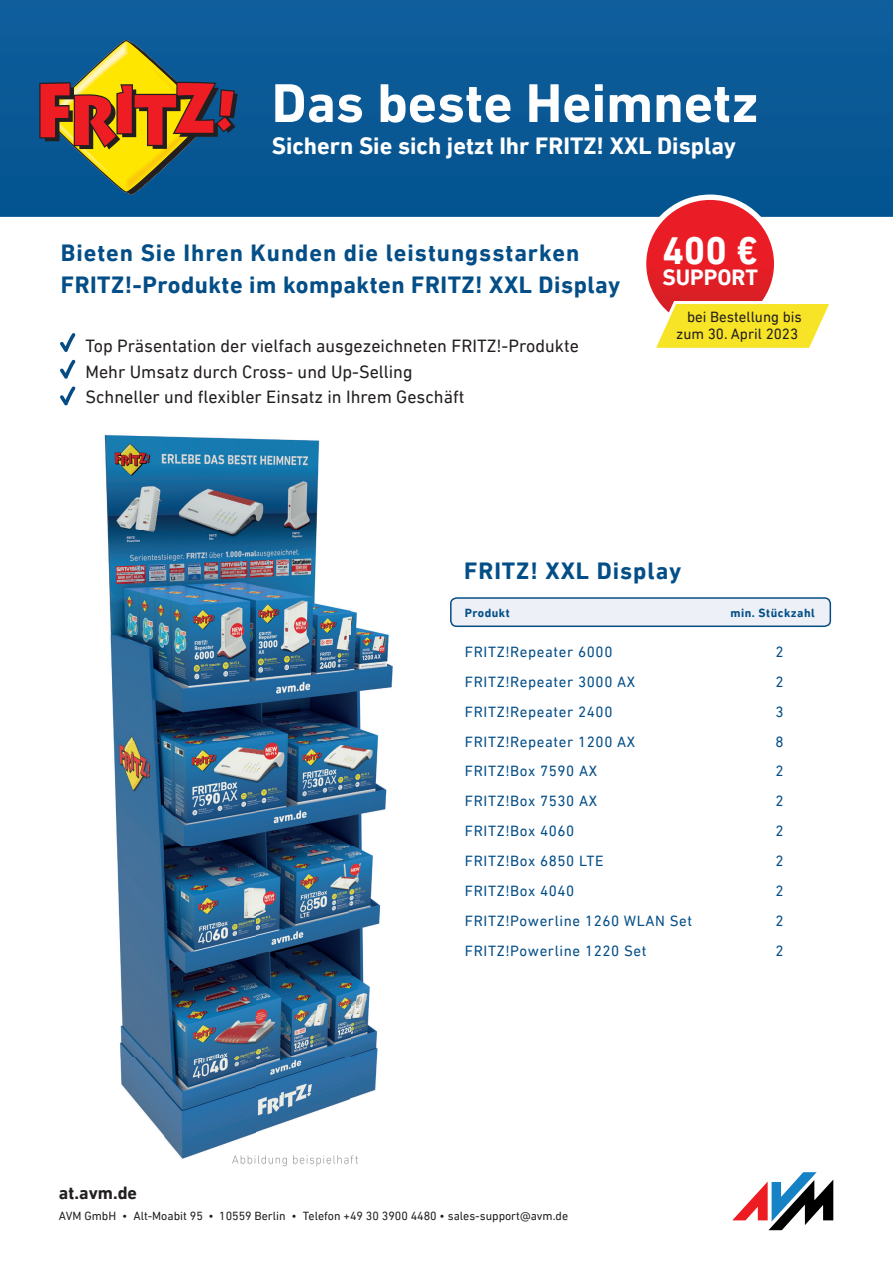
<style>
.page{position:relative;width:893px;height:1263px;background:#fff}
.page>*{position:absolute;margin:0;border:0;box-sizing:border-box;transform-origin:0 0}
.t1{font:700 55.5px "DIN Nextfor AVM";color:#fff}
.t2{font:700 38.85px "DIN Nextfor AVM";color:#fff}
.t3{font:700 24px/31.8px "DIN Nextfor AVM";letter-spacing:.02em;color:#044e87}
.t4{font:700 24px "DIN Nextfor AVM";color:#fff}
.t5{font:700 24px "DIN Nextfor AVM";letter-spacing:.04em;color:#044e87}
.t6{font:700 22.5px "DIN Nextfor AVM";color:#fff}
.t7{font:18px/25.8px "DIN Nextfor AVM";color:#231f20}
.t8{font:700 18px "DIN Nextfor AVM";color:#231f20}
.t9{font:15px/29.8px "DIN Nextfor AVM";letter-spacing:.04em;color:#044e87}
.t10{font:15px/16.8px "DIN Nextfor AVM";color:#231f20;text-align:right}
.t11{font:12px "DIN Nextfor AVM";color:#231f20}
.t12{font:700 12px "DIN Nextfor AVM";letter-spacing:.04em;color:#044e87}
</style>
<div class="page">
<div style="left:0;top:0;width:893px;height:217px;background:#0a5995"></div>
<svg style="left:39px;top:40px;width:199px;height:155px;background:#6f6753"></svg>
<svg style="left:60px;top:333px;width:16px;height:19px"></svg>
<svg style="left:60px;top:359px;width:16px;height:20px"></svg>
<svg style="left:60px;top:386px;width:16px;height:19px"></svg>
<svg style="left:732px;top:1172px;width:101px;height:58px"></svg>
<div style="left:451px;top:598px;width:379px;height:28px;background:#edf1f7;border-radius:6px"></div>
<div style="left:450px;top:597px;width:381px;height:30px;border:2px solid #054c84;border-radius:6px"></div>
<img style="left:104px;top:434px;width:246px;height:624px">
<img style="left:350px;top:610px;width:43px;height:489px">
<img style="left:120px;top:1058px;width:137px;height:101px">
<img style="left:257px;top:1058px;width:93px;height:74px">
<img style="left:232px;top:1155px;width:126px;height:8px">
<svg style="left:644px;top:197px;width:133px;height:133px;background:#e7272f"></svg>
<div style="left:641px;top:195px;width:138px;height:138px;border:5px solid #fff;border-radius:50%"></div>
<svg style="left:651px;top:299px;width:178px;height:49px"></svg>
<h1 class="t1" style="left:272px;top:71px;width:488px">Das beste Heimnetz</h1>
<h3 class="t4" style="left:272px;top:132px;width:466px">Sichern Sie sich jetzt Ihr FRITZ! XXL Display</h3>
<h3 class="t3" style="left:61px;top:237px;width:561px">Bieten Sie Ihren Kunden die leistungsstarken<br>FRITZ!-Produkte im kompakten FRITZ! XXL Display</h3>
<p class="t7" style="left:85px;top:333px;width:495px">Top Präsentation der vielfach ausgezeichneten FRITZ!-Produkte<br>Mehr Umsatz durch Cross- und Up-Selling<br>Schneller und flexibler Einsatz in Ihrem Geschäft</p>
<h2 class="t2" style="left:662px;top:228px;width:97px">400 €</h2>
<h3 class="t6" style="left:662px;top:264px;width:97px">SUPPORT</h3>
<p class="t10" style="left:676px;top:308px;width:127px">bei Bestellung bis zum 30. April 2023</p>
<h3 class="t5" style="left:464px;top:556px;width:219px">FRITZ! XXL Display</h3>
<p class="t12" style="left:730px;top:605px;width:86px">min. Stückzahl</p>
<p class="t12" style="left:465px;top:605px;width:46px">Produkt</p>
<p class="t9" style="left:465px;top:637px;width:149px">FRITZ!Repeater 6000</p>
<p class="t9" style="left:776px;top:637px;width:10px">2</p>
<p class="t9" style="left:465px;top:666px;width:229px">FRITZ!Repeater 3000 AX<br>FRITZ!Repeater 2400<br>FRITZ!Repeater 1200 AX<br>FRITZ!Box 7590 AX<br>FRITZ!Box 7530 AX<br>FRITZ!Box 4060<br>FRITZ!Box 6850 LTE<br>FRITZ!Box 4040<br>FRITZ!Powerline 1260 WLAN Set<br>FRITZ!Powerline 1220 Set</p>
<p class="t9" style="left:776px;top:667px;width:10px;text-align:justify">2<br>3<br>8<br>2<br>2<br>2<br>2<br>2<br>2<br>2</p>
<p class="t8" style="left:59px;top:1182px;width:80px">at.avm.de</p>
<p class="t11" style="left:59px;top:1209px;width:511px">AVM GmbH • Alt-Moabit 95 • 10559 Berlin • Telefon +49 30 3900 4480 • sales-support@avm.de</p>
</div>
